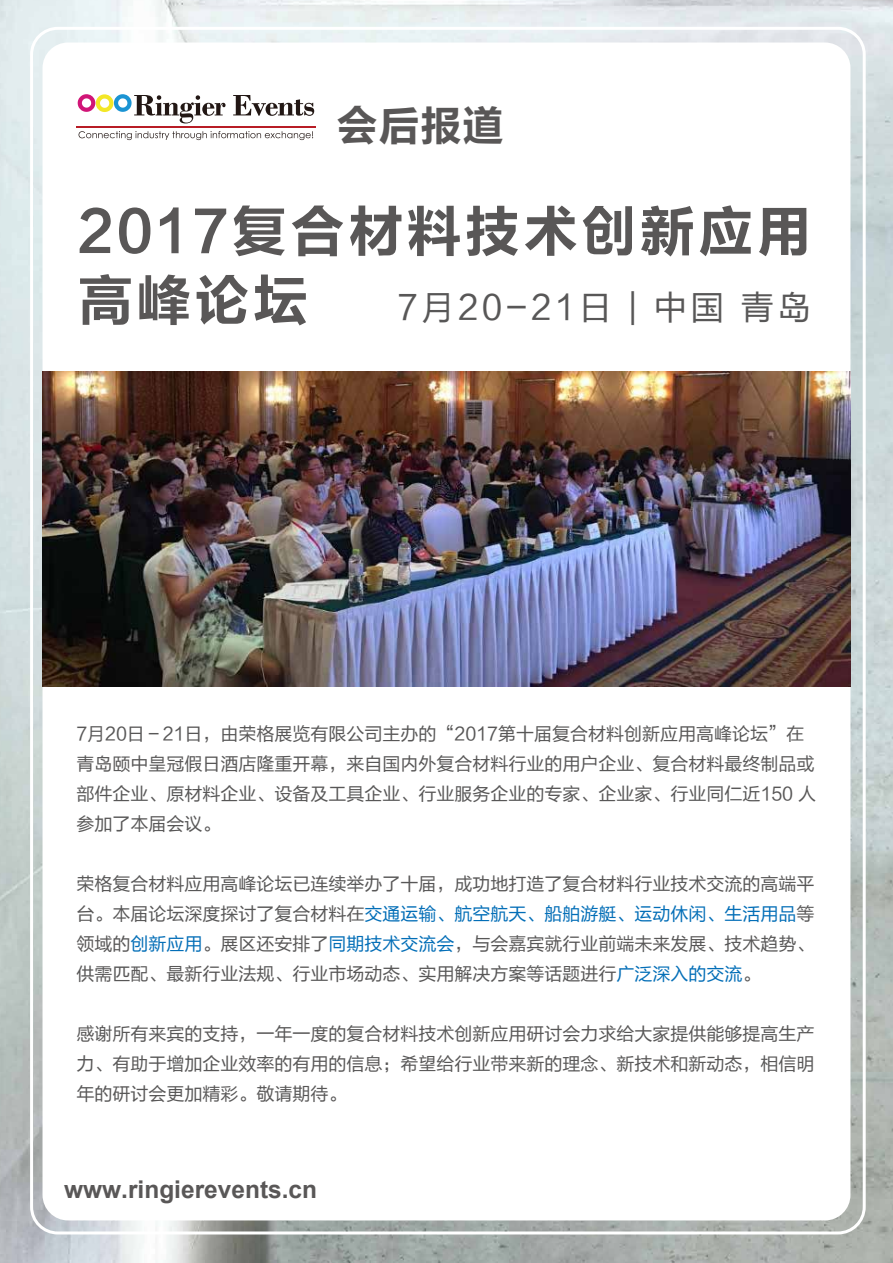
<style>
.page{position:relative;width:893px;height:1263px;background:#fff}
.page>*{position:absolute;margin:0;border:0;box-sizing:border-box;transform-origin:0 0}
.t1{font:55.5px/69px "FZLTCHK GBK1 0";letter-spacing:.05em;color:#595757}
.t2{font:42px "FZLTCHK GBK1 0";color:#595757}
.t3{font:33.75px "FZLTHK GBK1 0";letter-spacing:.1em;color:#585757}
.t4{font:700 24.45px "Arial";color:#595757}
.t5{font:18px/30px "FZLTHK GBK1 0";color:#585757;text-align:justify}
.s1{color:#036eb7}
</style>
<div class="page">
<img style="left:0;top:0;width:893px;height:1263px">
<div style="left:43px;top:43px;width:807px;height:1177px;background:#fff;border-radius:26px"></div>
<svg style="left:79px;top:131px;width:234px;height:9px"></svg>
<svg style="left:233px;top:95px;width:81px;height:21px"></svg>
<svg style="left:78px;top:94px;width:148px;height:29px"></svg>
<hr style="left:76px;top:126px;width:240px;height:2px;background:#b81c25">
<img style="left:43px;top:372px;width:807px;height:315px">
<h2 class="t2" style="left:336px;top:102px;width:170px">会后报道</h2>
<h1 class="t1" style="left:78px;top:198px;width:735px">2017复合材料技术创新应用高峰论坛</h1>
<h3 class="t3" style="left:397px;top:288px;width:415px">7月20-21日 | 中国 青岛</h3>
<p class="t5" style="left:76px;top:719px;width:741px;text-align:left">7月20日－21日，由荣格展览有限公司主办的“2017第十届复合材料创新应用高峰论坛”在青岛颐中皇冠假日酒店隆重开幕，来自国内外复合材料行业的用户企业、复合材料最终制品或部件企业、原材料企业、设备及工具企业、行业服务企业的专家、企业家、行业同仁近150 人参加了本届会议。</p>
<p class="t5" style="left:76px;top:869px;width:739px">荣格复合材料应用高峰论坛已连续举办了十届，成功地打造了复合材料行业技术交流的高端平台。本届论坛深度探讨了复合材料在<span class="s1">交通运输、航空航天、船舶游艇、运动休闲、生活用品</span>等领域的<span class="s1">创新应用</span>。展区还安排了<span class="s1">同期技术交流会</span>，与会嘉宾就行业前端未来发展、技术趋势、供需匹配、最新行业法规、行业市场动态、实用解决方案等话题进行<span class="s1">广泛深入的交流</span>。</p>
<p class="t5" style="left:76px;top:1019px;width:739px">感谢所有来宾的支持，一年一度的复合材料技术创新应用研讨会力求给大家提供能够提高生产力、有助于增加企业效率的有用的信息；希望给行业带来新的理念、新技术和新动态，相信明年的研讨会更加精彩。敬请期待。</p>
<h3 class="t4" style="left:64px;top:1173px;width:254px">www.ringierevents.cn</h3>
</div>
